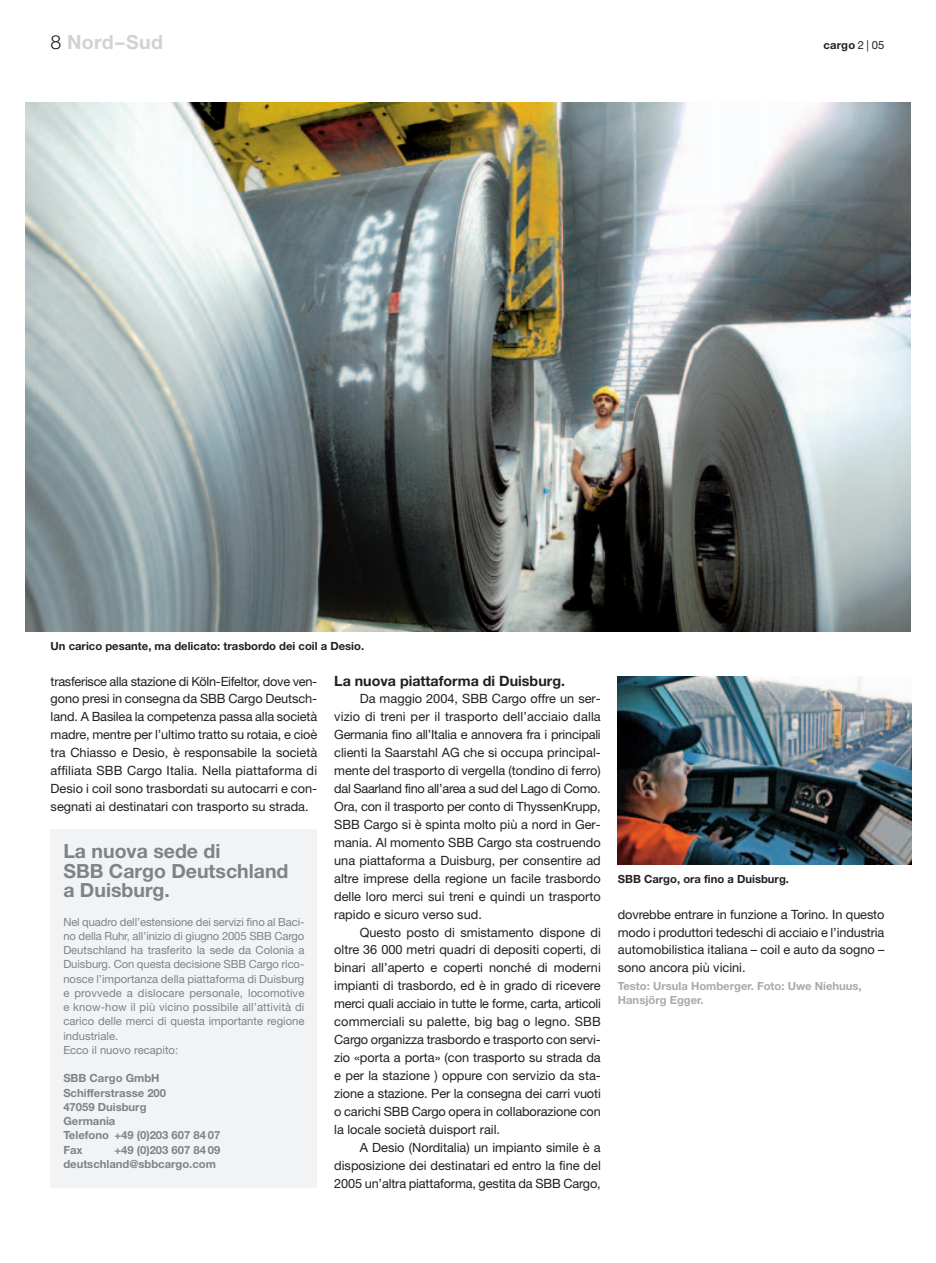
<style>
.page{position:relative;width:936px;height:1263px;background:#fff}
.page>*{position:absolute;margin:0;border:0;box-sizing:border-box;transform-origin:0 0}
.t1{font:700 19.5px/19.5px "Helvetica Neue LT";color:#808285}
.t2{font:700 19.5px "Helvetica Neue LT";letter-spacing:.015em;color:#d1d2d4}
.t3{font:700 14.25px "Helvetica Neue LT";color:#231f20}
.t4{font:12.75px/18px "Helvetica Neue LT";color:#231f20;text-align:justify}
.t5{font:11.25px/14.2px "Helvetica Neue LT";color:#808285}
.t6{font:700 11.25px/14.2px "Helvetica Neue LT";color:#808285}
.t7{font:700 11.25px "Helvetica Neue LT";color:#231f20}
.t8{font:700 11.25px/13.5px "Helvetica Neue LT";color:#a8a9ad}
.s1{font-weight:300;color:#231f20}
.s2{font-weight:400}
</style>
<div class="page">
<img style="left:25px;top:103px;width:884px;height:529px">
<div style="left:51px;top:829px;width:266px;height:358px;background:#f2f3f4"></div>
<img style="left:617px;top:676px;width:294px;height:189px">
<h1 class="t2" style="left:51px;top:35px;width:114px"><span class="s1">8</span> Nord–Sud</h1>
<p class="t7" style="left:823px;top:41px;width:62px">cargo <span class="s2">2 | 05</span></p>
<p class="t7" style="left:51px;top:642px;width:315px">Un carico pesante, ma delicato: trasbordo dei coil a Desio.</p>
<p class="t4" style="left:51px;top:673px;width:268px">trasferisce alla stazione di Köln-Eifeltor, dove ven&shy;gono presi in consegna da SBB Cargo Deutsch&shy;land. A Basilea la competenza passa alla società madre, mentre per l’ultimo tratto su rotaia, e cioè tra Chiasso e Desio, è responsabile la società affiliata SBB Cargo Italia. Nella piattaforma di Desio i coil sono trasbordati su autocarri e con&shy;segnati ai destinatari con trasporto su strada.</p>
<p class="t3" style="left:334px;top:675px;width:232px">La nuova piattaforma di Duisburg.</p>
<p class="t4" style="left:334px;top:691px;width:268px;text-indent:26px">Da maggio 2004, SBB Cargo offre un ser&shy;vizio di treni per il trasporto dell’acciaio dalla Germania fino all’Italia e annovera fra i principali clienti la Saarstahl AG che si occupa principal&shy;mente del trasporto di vergella (tondino di ferro) dal Saarland fino all’area a sud del Lago di Como.<br>Ora, con il trasporto per conto di ThyssenKrupp, SBB Cargo si è spinta molto più a nord in Ger&shy;mania. Al momento SBB Cargo sta costruendo una piattaforma a Duisburg, per consentire ad altre imprese della regione un facile trasbordo delle loro merci sui treni e quindi un trasporto rapido e sicuro verso sud.</p>
<p class="t4" style="left:334px;top:924px;width:268px;text-indent:26px">Questo posto di smistamento dispone di oltre 36 000 metri quadri di depositi coperti, di binari all’aperto e coperti nonché di moderni impianti di trasbordo, ed è in grado di ricevere merci quali acciaio in tutte le forme, carta, articoli commerciali su palette, big bag o legno. SBB Cargo organizza trasbordo e trasporto con servi&shy;zio «porta a porta» (con trasporto su strada da e per la stazione ) oppure con servizio da sta&shy;zione a stazione. Per la consegna dei carri vuoti o carichi SBB Cargo opera in collaborazione con la locale società duisport rail.</p>
<p class="t4" style="left:334px;top:1139px;width:268px;text-indent:26px">A Desio (Norditalia) un impianto simile è a disposizione dei destinatari ed entro la fine del 2005 un’altra piattaforma, gestita da SBB Cargo,</p>
<h1 class="t1" style="left:63px;top:843px;width:227px">La nuova sede di<br>SBB Cargo Deutschland a Duisburg.</h1>
<p class="t5" style="left:63px;top:915px;width:242px">Nel quadro dell’estensione dei servizi fino al Baci&shy;no della Ruhr, all’inizio di giugno 2005 SBB Cargo Deutschland ha trasferito la sede da Colonia a Duisburg. Con questa decisione SBB Cargo rico&shy;nosce l’importanza della piattaforma di Duisburg e provvede a dislocare personale, locomotive e know-how il più vicino possibile all’attività di carico delle merci di questa importante regione industriale.<br>Ecco il nuovo recapito:</p>
<p class="t6" style="left:63px;top:1072px;width:158px">SBB Cargo GmbH<br>Schifferstrasse 200<br>47059 Duisburg<br>Germania<br>Telefono +49 (0)203 607 84 07<br>Fax</p>
<p class="t6" style="left:63px;top:1143px;width:158px;text-indent:51px">+49 (0)203 607 84 09 deutschland@sbbcargo.com</p>
<p class="t7" style="left:617px;top:875px;width:173px">SBB Cargo, ora fino a Duisburg.</p>
<p class="t4" style="left:617px;top:906px;width:268px">dovrebbe entrare in funzione a Torino. In questo modo i produttori tedeschi di acciaio e l’industria automobilistica italiana – coil e auto da sogno – sono ancora più vicini.</p>
<p class="t8" style="left:617px;top:981px;width:245px">Testo: Ursula Homberger. Foto: Uwe Niehuus,<br>Hansjörg Egger.</p>
</div>
